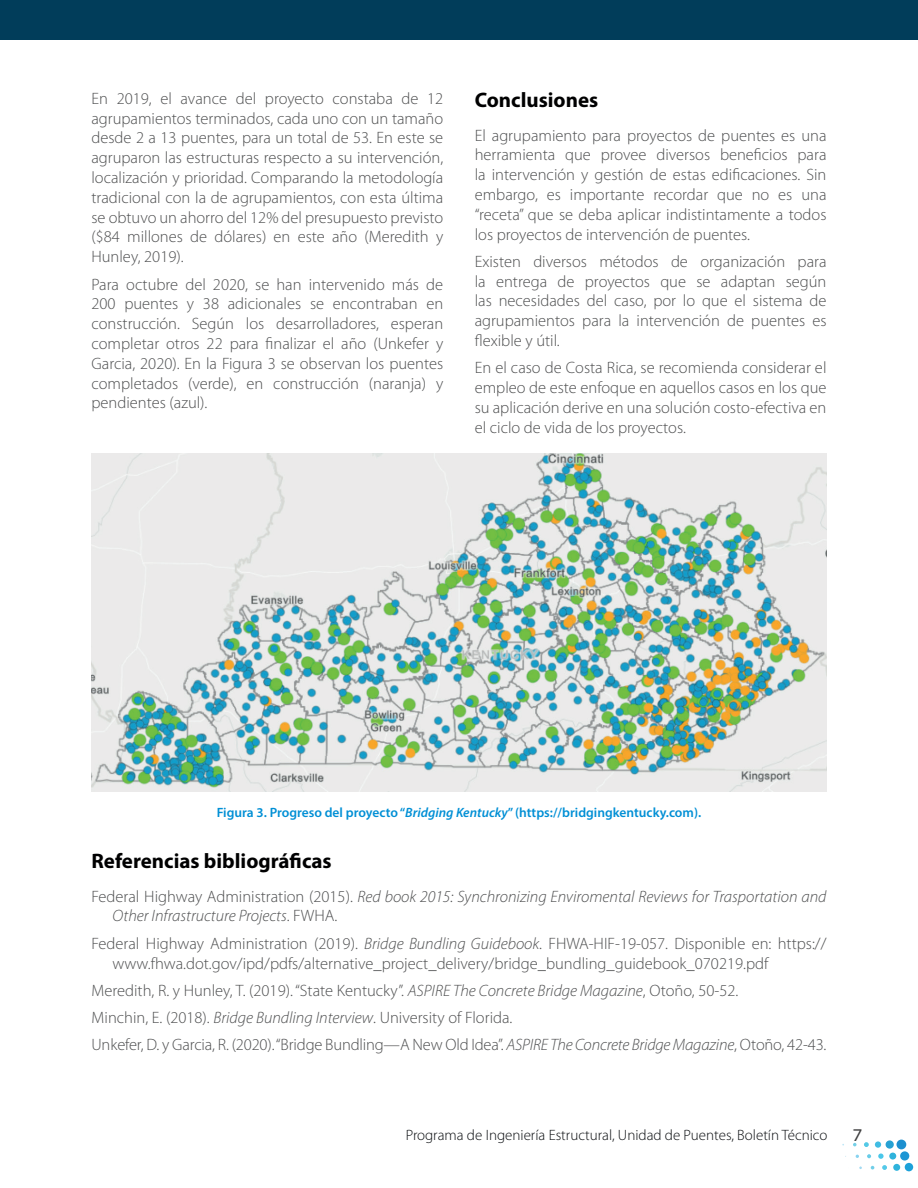
<style>
.page{position:relative;width:918px;height:1188px;background:#fff}
.page>*{position:absolute;margin:0;border:0;box-sizing:border-box;transform-origin:0 0}
.t1{font:700 21px "Myriad Pro";color:#000001}
.t2{font:semi-expanded 18px "Myriad Pro";color:#3e3e3f}
.t3{font:300 16.5px/19.8px "Myriad Pro";color:#4e4f50;text-align:justify}
.t4{font:italic 300 16.5px/19.8px "Myriad Pro";color:#4e4f50}
.t5{font:300 15px "Myriad Pro";color:#0b0e11}
.t6{font:600 13.5px "Myriad Pro";color:#008fd5}
.s1{font-style:italic}
.s2{font-style:normal}
</style>
<div class="page">
<div style="left:905px;top:1163px;width:8px;height:8px;background:#1ca1d9;border-radius:50%"></div>
<div style="left:900px;top:1151px;width:9px;height:10px;background:#1e96d4;border-radius:50%"></div>
<div style="left:896px;top:1140px;width:10px;height:9px;background:#1c8fcf;border-radius:50%"></div>
<div style="left:893px;top:1164px;width:7px;height:7px;background:#2fb3dc;border-radius:50%"></div>
<div style="left:889px;top:1153px;width:7px;height:7px;background:#2fb3dc;border-radius:50%"></div>
<div style="left:886px;top:1140px;width:8px;height:9px;background:#26a1d3;border-radius:50%"></div>
<svg style="left:882px;top:1165px;width:5px;height:5px"></svg>
<svg style="left:878px;top:1154px;width:6px;height:5px"></svg>
<div style="left:875px;top:1141px;width:6px;height:7px;background:#40bce3;border-radius:50%"></div>
<svg style="left:871px;top:1166px;width:3px;height:4px"></svg>
<svg style="left:867px;top:1154px;width:4px;height:4px"></svg>
<svg style="left:864px;top:1142px;width:5px;height:5px"></svg>
<svg style="left:853px;top:1143px;width:4px;height:3px"></svg>
<div style="left:0;top:0;width:918px;height:39px;background:#013d5a"></div>
<img style="left:92px;top:453px;width:734px;height:338px">
<p class="t3" style="left:92px;top:89px;width:353px">En 2019, el avance del proyecto constaba de 12 agrupamientos terminados, cada uno con un tamaño desde 2 a 13 puentes, para un total de 53. En este se agruparon las estructuras respecto a su intervención, localización y prioridad. Comparando la metodología tradicional con la de agrupamientos, con esta última se obtuvo un ahorro del 12% del presupuesto previsto ($84 millones de dólares) en este año (Meredith y Hunley, 2019).</p>
<p class="t3" style="left:92px;top:274px;width:353px">Para octubre del 2020, se han intervenido más de 200 puentes y 38 adicionales se encontraban en construcción. Según los desarrolladores, esperan completar otros 22 para finalizar el año (Unkefer y Garcia, 2020). En la Figura 3 se observan los puentes completados (verde), en construcción (naranja) y pendientes (azul).</p>
<p class="t1" style="left:475px;top:86px;width:125px">Conclusiones</p>
<p class="t3" style="left:475px;top:125px;width:353px">El agrupamiento para proyectos de puentes es una herramienta que provee diversos beneficios para la intervención y gestión de estas edificaciones. Sin embargo, es importante recordar que no es una “receta” que se deba aplicar indistintamente a todos los proyectos de intervención de puentes.</p>
<p class="t3" style="left:475px;top:252px;width:353px">Existen diversos métodos de organización para la entrega de proyectos que se adaptan según las necesidades del caso, por lo que el sistema de agrupamientos para la intervención de puentes es flexible y útil.</p>
<p class="t3" style="left:475px;top:358px;width:353px">En el caso de Costa Rica, se recomienda considerar el empleo de este enfoque en aquellos casos en los que su aplicación derive en una solución costo-efectiva en el ciclo de vida de los proyectos.</p>
<p class="t6" style="left:217px;top:804px;width:486px">Figura 3. Progreso del proyecto “<span class="s1">Bridging Kentucky</span>” (https://bridgingkentucky.com).</p>
<p class="t1" style="left:92px;top:848px;width:242px">Referencias bibliográficas</p>
<p class="t4" style="left:113px;top:886px;width:716px;text-indent:-21px"><span class="s2">Federal Highway Administration (2015).</span> Red book 2015: Synchronizing Enviromental Reviews for Trasportation and<br>Other Infrastructure Projects<span class="s2">. FWHA.</span></p>
<p class="t3" style="left:113px;top:934px;width:716px;text-indent:-21px">Federal Highway Administration (2019). <span class="s1">Bridge Bundling Guidebook</span>. FHWA-HIF-19-057. Disponible en: https:// www.fhwa.dot.gov/ipd/pdfs/alternative_project_delivery/bridge_bundling_guidebook_070219.pdf</p>
<p class="t3" style="left:92px;top:977px;width:736px;line-height:27.3px;text-align:left">Meredith, R. y Hunley, T. (2019). “State Kentucky”. <span class="s1">ASPIRE The Concrete Bridge Magazine</span>, Otoño, 50-52.<br>Minchin, E. (2018). <span class="s1">Bridge Bundling Interview</span>. University of Florida.<br>Unkefer, D. y Garcia, R. (2020). “Bridge Bundling—A New Old Idea”. <span class="s1">ASPIRE The Concrete Bridge Magazine</span>, Otoño, 42-43.</p>
<p class="t5" style="left:406px;top:1127px;width:423px">Programa de Ingeniería Estructural, Unidad de Puentes, Boletín Técnico</p>
<p class="t2" style="left:852px;top:1124px;width:12px">7</p>
</div>
